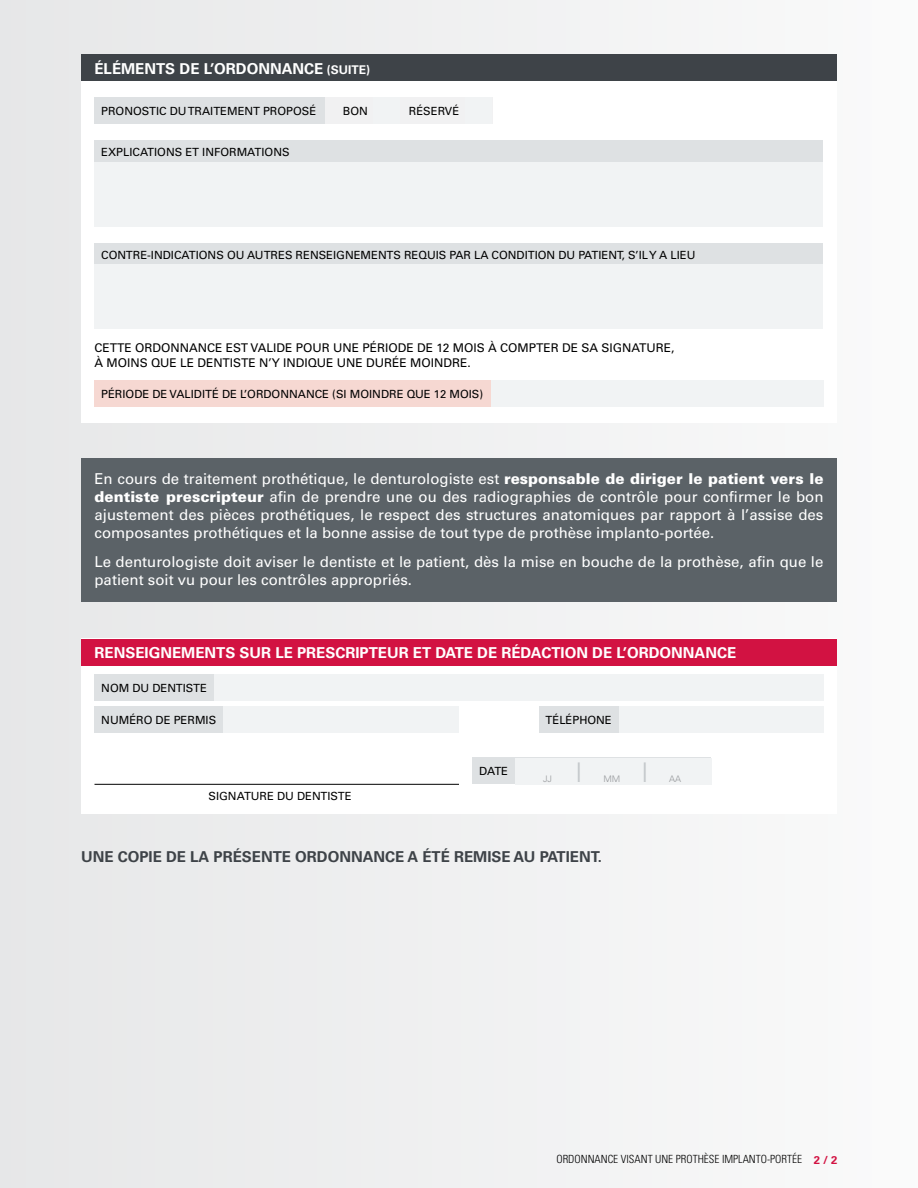
<style>
.page{position:relative;width:918px;height:1188px;background:#f0f0f1}
.page>*{position:absolute;margin:0;border:0;box-sizing:border-box;transform-origin:0 0}
.t1{font:300 27px "Univers";color:#c4c8cb}
.t2{font:15px/18px "Univers";color:#fff;text-align:justify}
.t3{font:700 15px "Univers";color:#fff}
.t4{font:700 15px "Univers";color:#3e4348}
.t5{font:12px/15px "Univers";color:#000}
.t6{font:700 12px "Univers";color:#fff}
.t7{font:11.25px "Univers";color:#000}
.t8{font:300 condensed 11.25px "Univers";color:#000}
.t9{font:300 9px "Univers";color:#939598}
.s1{font-size:15px}
.s2{font-weight:900}
.s3{font-weight:700;font-stretch:normal;color:#d21242}
</style>
<div class="page">
<div style="left:81px;top:54px;width:756px;height:368px;background:#fff"></div>
<div style="left:81px;top:639px;width:756px;height:175px;background:#fff"></div>
<div style="left:325px;top:97px;width:167px;height:27px;background:#f1f1f2"></div>
<div style="left:81px;top:54px;width:756px;height:27px;background:#3e4348"></div>
<div style="left:94px;top:140px;width:730px;height:22px;background:#dee1e3"></div>
<div style="left:94px;top:243px;width:730px;height:21px;background:#dee1e3"></div>
<div style="left:94px;top:162px;width:730px;height:65px;background:#f1f3f4"></div>
<div style="left:94px;top:264px;width:730px;height:65px;background:#f1f3f4"></div>
<div style="left:81px;top:639px;width:756px;height:27px;background:#d21242"></div>
<div style="left:94px;top:674px;width:730px;height:27px;background:#dee1e3"></div>
<div style="left:214px;top:674px;width:610px;height:27px;background:#f1f3f4"></div>
<div style="left:94px;top:706px;width:365px;height:27px;background:#dee1e3"></div>
<div style="left:224px;top:706px;width:235px;height:27px;background:#f1f3f4"></div>
<div style="left:472px;top:757px;width:239px;height:27px;background:#dee1e3"></div>
<hr style="left:94px;top:784px;width:365px;height:1px;background:#000">
<div style="left:94px;top:97px;width:231px;height:27px;background:#dee1e3"></div>
<div style="left:94px;top:380px;width:730px;height:27px;background:#f6d8d2"></div>
<div style="left:491px;top:380px;width:333px;height:27px;background:#f1f3f4"></div>
<div style="left:515px;top:758px;width:196px;height:27px;background:#f1f3f4"></div>
<div style="left:539px;top:706px;width:285px;height:27px;background:#dee1e3"></div>
<div style="left:619px;top:706px;width:205px;height:27px;background:#f1f3f4"></div>
<div style="left:81px;top:459px;width:756px;height:143px;background:#5b6267"></div>
<p class="t3" style="left:94px;top:60px;width:21px">ÉLÉMENTS</p>
<p class="t3" style="left:180px;top:60px;width:47px">DE L’ORDONNAN</p>
<p class="t6" style="left:304px;top:62px;width:35px"><span class="s1">CE</span> (SUITE</p>
<p class="t6" style="left:366px;top:62px;width:5px">)</p>
<p class="t7" style="left:101px;top:105px;width:215px">Pronostic du traitement proposé</p>
<p class="t7" style="left:101px;top:145px;width:190px">Explications et informations</p>
<p class="t7" style="left:343px;top:105px;width:27px">Bon</p>
<p class="t7" style="left:409px;top:105px;width:50px">Réservé</p>
<p class="t7" style="left:101px;top:248px;width:596px">Contre-indications ou autres renseignements requis par la condition du patient, s’il y a lieu</p>
<p class="t5" style="left:94px;top:340px;width:582px">Cette ordonnance est valide pour une période de 12 mois à compter de sa signature, à moins que le dentiste n’y indique une durée moindre.</p>
<p class="t7" style="left:101px;top:387px;width:22px">PÉRIODE</p>
<p class="t7" style="left:153px;top:387px;width:332px">DE validité de l’ordonnance (si moindre que 12 mois)</p>
<p class="t2" style="left:94px;top:470px;width:731px">En cours de traitement prothétique, le denturologiste est <span class="s2">responsable de diriger le patient vers le dentiste prescripteur</span> afin de prendre une ou des radiographies de contrôle pour confirmer le bon ajustement des pièces prothétiques, le respect des structures anatomiques par rapport à l’assise des composantes prothétiques et la bonne assise de tout type de prothèse implanto-portée.</p>
<p class="t2" style="left:94px;top:553px;width:730px">Le denturologiste doit aviser le dentiste et le patient, dès la mise en bouche de la prothèse, afin que le patient soit vu pour les contrôles appropriés.</p>
<p class="t3" style="left:94px;top:644px;width:21px">RENSEIGNEMENTS</p>
<p class="t3" style="left:240px;top:644px;width:12px">SUR</p>
<p class="t3" style="left:275px;top:644px;width:32px">LE PRES</p>
<p class="t3" style="left:335px;top:644px;width:20px">CRIPTEUR</p>
<p class="t3" style="left:413px;top:644px;width:33px">ET DATE</p>
<p class="t3" style="left:477px;top:644px;width:35px">DE RÉDA</p>
<p class="t3" style="left:541px;top:644px;width:20px">CTION</p>
<p class="t3" style="left:592px;top:644px;width:47px">DE L’ORDONNAN</p>
<p class="t3" style="left:717px;top:644px;width:19px">CE</p>
<p class="t7" style="left:101px;top:682px;width:107px">Nom du dentiste</p>
<p class="t7" style="left:101px;top:713px;width:10px">NUM</p>
<p class="t7" style="left:129px;top:713px;width:88px">ÉRO de permis</p>
<p class="t7" style="left:546px;top:714px;width:68px">Téléphone</p>
<p class="t7" style="left:209px;top:790px;width:145px">Signature du dentiste</p>
<p class="t7" style="left:479px;top:765px;width:30px">Dat e</p>
<p class="t9" style="left:543px;top:773px;width:10px">JJ</p>
<h1 class="t1" style="left:575px;top:756px;width:9px">I</h1>
<p class="t9" style="left:603px;top:773px;width:18px">MM</p>
<p class="t4" style="left:81px;top:848px;width:56px">UNE COPIE</p>
<p class="t4" style="left:166px;top:848px;width:58px">DELAPRÉSENTE</p>
<p class="t4" style="left:295px;top:848px;width:13px">ORDONNAN</p>
<p class="t4" style="left:385px;top:848px;width:47px">CEAÉTÉ</p>
<p class="t4" style="left:454px;top:848px;width:11px">REMISE</p>
<p class="t4" style="left:514px;top:848px;width:36px">AU PATIENT</p>
<p class="t4" style="left:598px;top:848px;width:6px">.</p>
<h1 class="t1" style="left:641px;top:756px;width:9px">I</h1>
<p class="t9" style="left:669px;top:773px;width:14px">AA</p>
<p class="t8" style="left:556px;top:1153px;width:283px">ORDONNANCE VISANT UNE PROTHÈSE IMPLANTO-PORTÉE <span class="s3">2 / 2</span></p>
</div>
